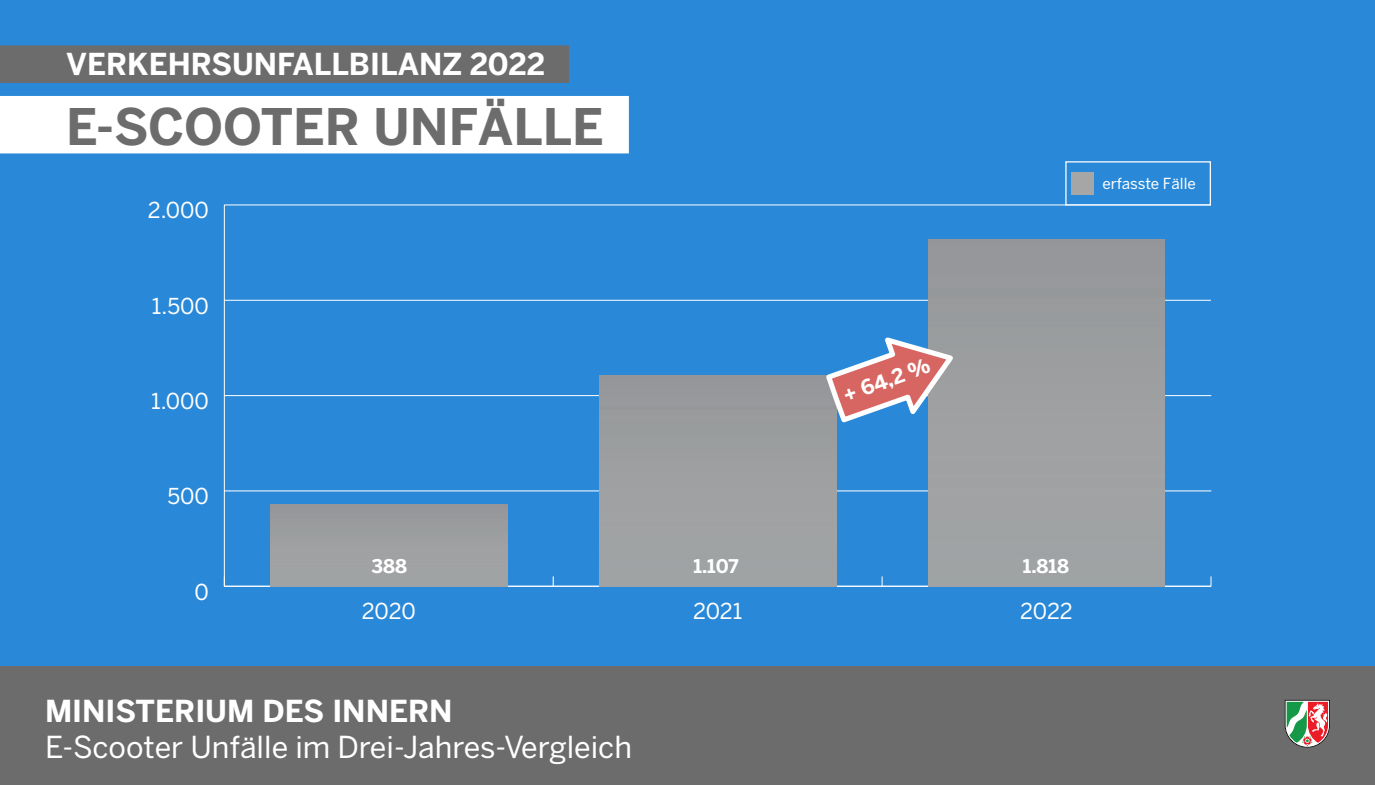
<style>
.page{position:relative;width:1375px;height:785px;background:#fff}
.page>*{position:absolute;margin:0;border:0;box-sizing:border-box;transform-origin:0 0}
.Headline{font:700 50px "Benton Sans";color:#6c6c6c}
.Trauer_Unterzeile{font:30.12px "Benton Sans";color:#fff}
.Trauer_Unterzeile-2{font:700 30.12px "Benton Sans";color:#fff}
.Overhead{font:700 30px "Benton Sans";color:#fff}
.t1{font:21.75px "Benton Sans";color:#fff}
.t2{font:700 20.38px "Benton Sans";color:#fff}
.t3{font:700 18.75px "Benton Sans";color:#fff}
.t4{font:15.12px "Benton Sans";color:#fff}
</style>
<div class="page">
<div style="left:0;top:0;width:1375px;height:770px;background:#2989d8"></div>
<hr style="left:224px;top:205px;width:1px;height:381px;background:#fff">
<hr style="left:224px;top:586px;width:987px;height:1px;background:#fff">
<hr style="left:225px;top:491px;width:986px;height:1px;background:#fff">
<hr style="left:225px;top:395px;width:986px;height:1px;background:#fff">
<hr style="left:224px;top:300px;width:987px;height:1px;background:#fff">
<hr style="left:224px;top:205px;width:987px;height:1px;background:#fff">
<div style="left:270px;top:504px;width:237px;height:82px;background:#9ea0a1"></div>
<div style="left:599px;top:375px;width:237px;height:211px;background:#9ea0a2"></div>
<div style="left:928px;top:240px;width:237px;height:346px;background:#9ea0a2"></div>
<div style="left:0;top:45px;width:569px;height:38px;background:#6c6c6c"></div>
<div style="left:0;top:96px;width:629px;height:57px;background:#fff"></div>
<div style="left:0;top:666px;width:1375px;height:119px;background:#6c6c6c"></div>
<svg style="left:1285px;top:700px;width:45px;height:48px;background:#a49382"></svg>
<div style="left:1065px;top:161px;width:146px;height:44px;background:#2989d8;border:1px solid #fff"></div>
<div style="left:1071px;top:172px;width:23px;height:23px;background:#a6a6a6"></div>
<svg style="left:822px;top:337px;width:131px;height:89px"></svg>
<p class="Overhead" style="left:66px;top:47px;width:481px">VERKEHRSUNFALLBILANZ 2022</p>
<p class="Headline" style="left:66px;top:97px;width:539px">E-SCOOTER UNFÄLLE</p>
<p class="t1" style="left:148px;top:198px;width:63px">2.000</p>
<p class="t1" style="left:152px;top:293px;width:59px">1.500</p>
<p class="t1" style="left:151px;top:388px;width:59px">1.000</p>
<p class="t1" style="left:167px;top:484px;width:43px">500</p>
<p class="t1" style="left:195px;top:579px;width:16px">0</p>
<p class="t2" style="left:840px;top:384px;width:93px;rotate:-20deg">+ 64,2 %</p>
<p class="t3" style="left:372px;top:555px;width:37px">388</p>
<p class="t3" style="left:693px;top:555px;width:47px">1.107</p>
<p class="t3" style="left:1023px;top:555px;width:48px">1.818</p>
<p class="t1" style="left:362px;top:598px;width:55px">2020</p>
<p class="t1" style="left:693px;top:598px;width:51px">2021</p>
<p class="t1" style="left:1020px;top:598px;width:54px">2022</p>
<p class="t4" style="left:1102px;top:174px;width:95px">erfasste Fälle</p>
<p class="Trauer_Unterzeile-2" style="left:45px;top:693px;width:409px">MINISTERIUM DES INNERN</p>
<p class="Trauer_Unterzeile" style="left:45px;top:729px;width:589px">E-Scooter Unfälle im Drei-Jahres-Vergleich</p>
</div>
